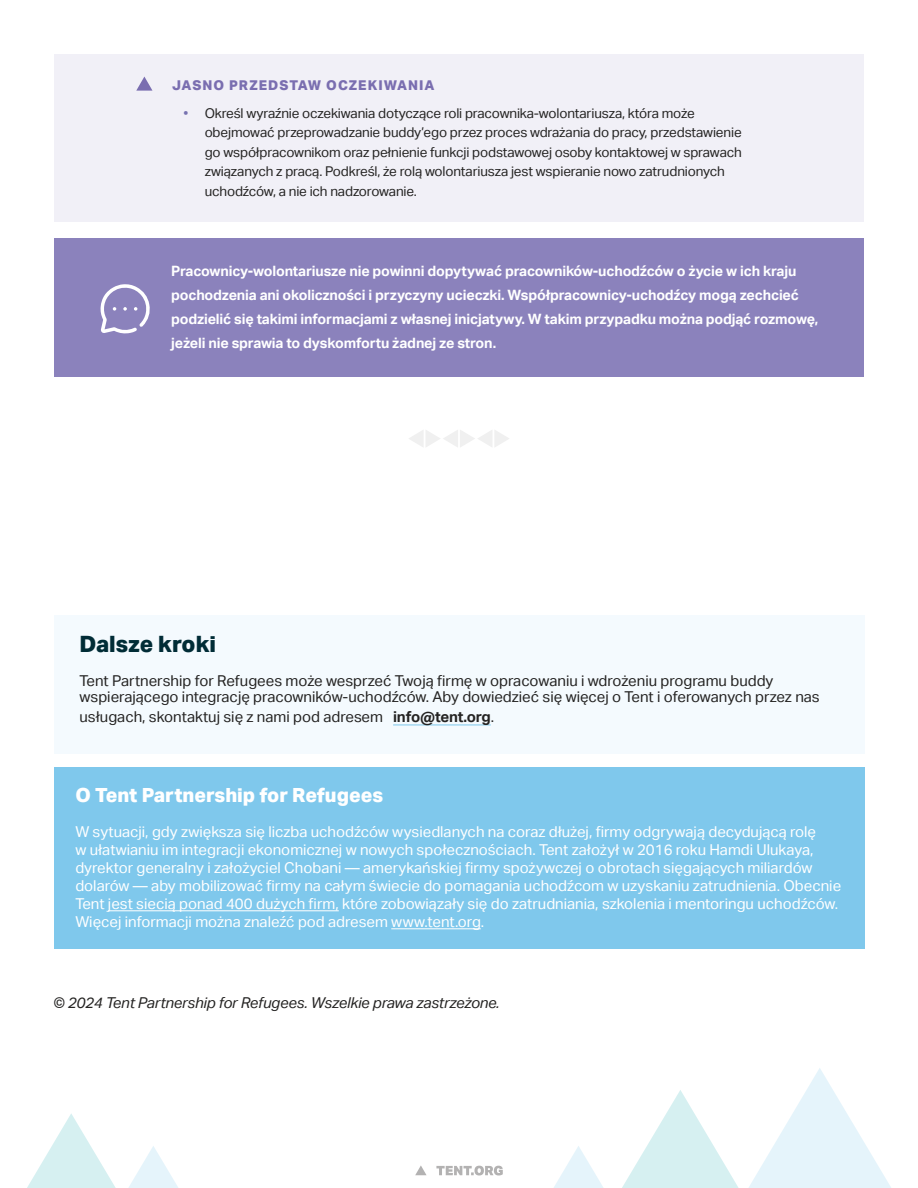
<style>
.page{position:relative;width:918px;height:1188px;background:#fff}
.page>*{position:absolute;margin:0;border:0;box-sizing:border-box;transform-origin:0 0}
.t1{font:800 22.5px "Aktiv Grotesk";color:#002c36}
.t2{font:800 19.5px "Aktiv Grotesk";color:#fff}
.t3{font:15px/18px "Aktiv Grotesk";color:#fff}
.t4{font:15px/16.5px "Aktiv Grotesk";color:#242322}
.t5{font:italic 15px "Aktiv Grotesk";letter-spacing:-.01em;color:#242322}
.t6{font:700 14.25px/24px "Aktiv Grotesk";letter-spacing:-.01em;color:#fff}
.t7{font:13.5px/19.5px "Aktiv Grotesk";letter-spacing:-.01em;color:#242322}
.t8{font:800 13.5px "Aktiv Grotesk";letter-spacing:.075em;color:#7a6eb0}
.s1{color:#7772b0}
.s2{font-weight:700}
</style>
<div class="page">
<svg style="left:622px;top:1090px;width:117px;height:98px"></svg>
<svg style="left:749px;top:1068px;width:142px;height:120px"></svg>
<svg style="left:27px;top:1113px;width:89px;height:75px"></svg>
<svg style="left:128px;top:1146px;width:50px;height:42px"></svg>
<div style="left:54px;top:54px;width:810px;height:167px;background:#f1f0f7"></div>
<svg style="left:554px;top:1146px;width:50px;height:42px"></svg>
<svg style="left:415px;top:1165px;width:12px;height:10px"></svg>
<svg style="left:436px;top:1166px;width:67px;height:9px"></svg>
<svg style="left:136px;top:77px;width:16px;height:14px"></svg>
<div style="left:54px;top:238px;width:810px;height:138px;background:#8b82bc"></div>
<svg style="left:100px;top:284px;width:50px;height:50px"></svg>
<div style="left:54px;top:615px;width:810px;height:139px;background:#f4fafe"></div>
<hr style="left:393px;top:724px;width:98px;height:1px;background:#7fc8ec">
<div style="left:54px;top:767px;width:810px;height:182px;background:#7fc8ec"></div>
<hr style="left:108px;top:910px;width:231px;height:1px;background:#fff">
<hr style="left:391px;top:928px;width:90px;height:1px;background:#fff">
<svg style="left:409px;top:430px;width:100px;height:17px"></svg>
<p class="t8" style="left:172px;top:77px;width:264px">JASNO PRZEDSTAW OCZEKIWANIA</p>
<p class="t7" style="left:205px;top:104px;width:539px;text-indent:-21px"><span class="s1">•</span> Określ wyraźnie oczekiwania dotyczące roli pracownika-wolontariusza, która może obejmować przeprowadzanie buddy’ego przez proces wdrażania do pracy, przedstawienie go współpracownikom oraz pełnienie funkcji podstawowej osoby kontaktowej w sprawach związanych z pracą. Podkreśl, że rolą wolontariusza jest wspieranie nowo zatrudnionych uchodźców, a nie ich nadzorowanie.</p>
<p class="t6" style="left:171px;top:259px;width:648px">Pracownicy-wolontariusze nie powinni dopytywać pracowników-uchodźców o życie w ich kraju pochodzenia ani okoliczności i przyczyny ucieczki. Współpracownicy-uchodźcy mogą zechcieć podzielić się takimi informacjami z własnej inicjatywy. W takim przypadku można podjąć rozmowę, jeżeli nie sprawia to dyskomfortu żadnej ze stron.</p>
<h1 class="t1" style="left:80px;top:630px;width:138px">Dalsze kroki</h1>
<p class="t4" style="left:80px;top:673px;width:742px">Tent Partnership for Refugees może wesprzeć Twoją firmę w opracowaniu i wdrożeniu programu buddy wspierającego integrację pracowników-uchodźców. Aby dowiedzieć się więcej o Tent i oferowanych przez nas</p>
<p class="t4" style="left:80px;top:709px;width:416px">usługach, skontaktuj się z nami pod adresem <span class="s2">info@tent.org</span>.</p>
<h2 class="t2" style="left:75px;top:783px;width:309px">O Tent Partnership for Refugees</h2>
<p class="t3" style="left:75px;top:823px;width:767px">W sytuacji, gdy zwiększa się liczba uchodźców wysiedlanych na coraz dłużej, firmy odgrywają decydującą rolę<br>w ułatwianiu im integracji ekonomicznej w nowych społecznościach. Tent założył w 2016 roku Hamdi Ulukaya, dyrektor generalny i założyciel Chobani — amerykańskiej firmy spożywczej o obrotach sięgających miliardów dolarów — aby mobilizować firmy na całym świecie do pomagania uchodźcom w uzyskaniu zatrudnienia. Obecnie Tent jest siecią ponad 400 dużych firm, które zobowiązały się do zatrudniania, szkolenia i mentoringu uchodźców.<br>Więcej informacji można znaleźć pod adresem www.tent.org.</p>
<p class="t5" style="left:53px;top:994px;width:448px">© 2024 Tent Partnership for Refugees. Wszelkie prawa zastrzeżone.</p>
</div>
